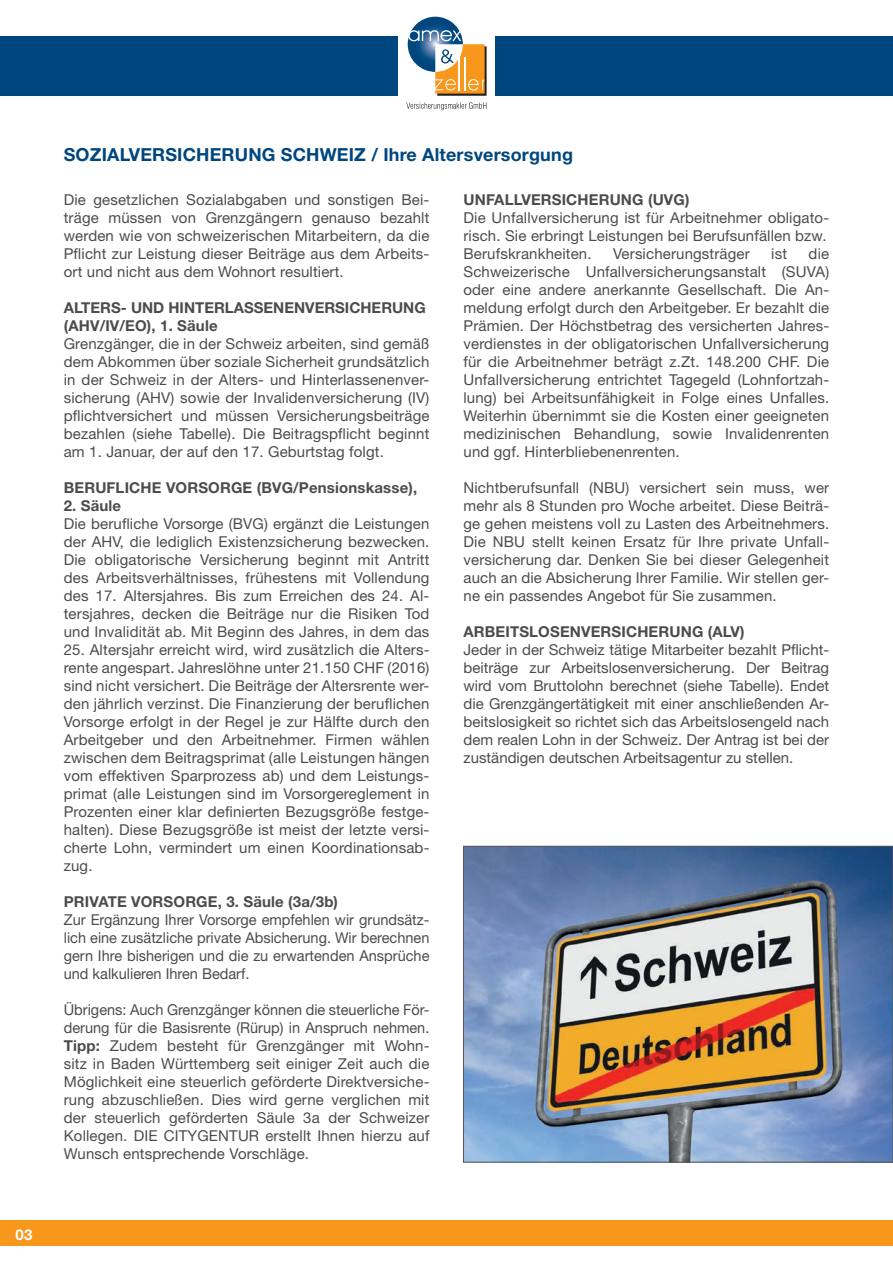
<style>
.page{position:relative;width:893px;height:1263px;background:#fff}
.page>*{position:absolute;margin:0;border:0;box-sizing:border-box;transform-origin:0 0}
.t1{font:700 18px "Helvetica Neue";letter-spacing:.01em;color:#00467e}
.t2{font:15px/18px "Helvetica Neue";letter-spacing:.01em;color:#4b4c4d;text-align:justify}
.t3{font:700 15px/18px "Helvetica Neue";letter-spacing:.01em;color:#4b4c4d}
.t4{font:700 15px "Helvetica Neue";color:#fff}
.s1{font-weight:700}
</style>
<div class="page">
<div style="left:0;top:1220px;width:893px;height:26px;background:#f7981d"></div>
<img style="left:465px;top:848px;width:426px;height:312px">
<div style="left:463px;top:846px;width:430px;height:316px;border:1px solid #57585a"></div>
<div style="left:0;top:36px;width:893px;height:60px;background:#00467e"></div>
<div style="left:398px;top:0;width:97px;height:98px;background:#fff"></div>
<img style="left:411px;top:17px;width:48px;height:13px">
<svg style="left:408px;top:30px;width:79px;height:66px"></svg>
<svg style="left:406px;top:102px;width:80px;height:8px"></svg>
<p class="t4" style="left:16px;top:1225px;width:18px">03</p>
<p class="t1" style="left:64px;top:144px;width:511px">SOZIALVERSICHERUNG SCHWEIZ / Ihre Altersversorgung</p>
<p class="t2" style="left:64px;top:191px;width:367px">Die gesetzlichen Sozialabgaben und sonstigen Bei&shy;träge müssen von Grenzgängern genauso bezahlt werden wie von schweizerischen Mitarbeitern, da die Pflicht zur Leistung dieser Beiträge aus dem Arbeits&shy;ort und nicht aus dem Wohnort resultiert.</p>
<p class="t3" style="left:64px;top:299px;width:363px">ALTERS- UND HINTERLASSENENVERSICHERUNG (AHV/IV/EO), 1. Säule</p>
<p class="t2" style="left:64px;top:335px;width:367px">Grenzgänger, die in der Schweiz arbeiten, sind gemäß dem Abkommen über soziale Sicherheit grundsätzlich in der Schweiz in der Alters- und Hinterlassenenver&shy;sicherung (AHV) sowie der Invalidenversicherung (IV) pflichtversichert und müssen Versicherungsbeiträge bezahlen (siehe Tabelle). Die Beitragspflicht beginnt am 1. Januar, der auf den 17. Geburtstag folgt.</p>
<p class="t3" style="left:64px;top:479px;width:355px">BERUFLICHE VORSORGE (BVG/Pensionskasse),</p>
<p class="t3" style="left:64px;top:497px;width:59px">2. Säule</p>
<p class="t2" style="left:64px;top:515px;width:367px">Die berufliche Vorsorge (BVG) ergänzt die Leistungen der AHV, die lediglich Existenzsicherung bezwecken.<br>Die obligatorische Versicherung beginnt mit Antritt des Arbeitsverhältnisses, frühestens mit Vollendung des 17. Altersjahres. Bis zum Erreichen des 24. Al&shy;tersjahres, decken die Beiträge nur die Risiken Tod und Invalidität ab. Mit Beginn des Jahres, in dem das</p>
<p class="t2" style="left:64px;top:641px;width:367px">25. Altersjahr erreicht wird, wird zusätzlich die Alters&shy;rente angespart. Jahreslöhne unter 21.150 CHF (2016) sind nicht versichert. Die Beiträge der Altersrente wer&shy;den jährlich verzinst. Die Finanzierung der beruflichen Vorsorge erfolgt in der Regel je zur Hälfte durch den Arbeitgeber und den Arbeitnehmer. Firmen wählen zwischen dem Beitragsprimat (alle Leistungen hängen vom effektiven Sparprozess ab) und dem Leistungs&shy;primat (alle Leistungen sind im Vorsorgereglement in Prozenten einer klar definierten Bezugsgröße festge&shy;halten). Diese Bezugsgröße ist meist der letzte versi&shy;cherte Lohn, vermindert um einen Koordinationsab&shy;zug.</p>
<p class="t3" style="left:64px;top:893px;width:276px">PRIVATE VORSORGE, 3. Säule (3a/3b)</p>
<p class="t2" style="left:64px;top:911px;width:367px">Zur Ergänzung Ihrer Vorsorge empfehlen wir grundsätz&shy;lich eine zusätzliche private Absicherung. Wir berechnen gern Ihre bisherigen und die zu erwartenden Ansprüche und kalkulieren Ihren Bedarf.</p>
<p class="t2" style="left:64px;top:1001px;width:367px">Übrigens: Auch Grenzgänger können die steuerliche För&shy;derung für die Basisrente (Rürup) in Anspruch nehmen.<br><span class="s1">Tipp:</span> Zudem besteht für Grenzgänger mit Wohn&shy;sitz in Baden Württemberg seit einiger Zeit auch die Möglichkeit eine steuerlich geförderte Direktversiche&shy;rung abzuschließen. Dies wird gerne verglichen mit der steuerlich geförderten Säule 3a der Schweizer Kollegen. DIE CITYGENTUR erstellt Ihnen hierzu auf Wunsch entsprechende Vorschläge.</p>
<p class="t3" style="left:463px;top:191px;width:227px">UNFALLVERSICHERUNG (UVG)</p>
<p class="t2" style="left:463px;top:209px;width:367px;text-align:left">Die Unfallversicherung ist für Arbeitnehmer obligato&shy;risch. Sie erbringt Leistungen bei Berufsunfällen bzw.<br>Berufskrankheiten.</p>
<p class="t2" style="left:463px;top:245px;width:367px;text-indent:345px">die Schweizerische Unfallversicherungsanstalt (SUVA) oder eine andere anerkannte Gesellschaft. Die An&shy;meldung erfolgt durch den Arbeitgeber. Er bezahlt die Prämien. Der Höchstbetrag des versicherten Jahres&shy;verdienstes in der obligatorischen Unfallversicherung für die Arbeitnehmer beträgt z.Zt. 148.200 CHF. Die Unfallversicherung entrichtet Tagegeld (Lohnfortzah&shy;lung) bei Arbeitsunfähigkeit in Folge eines Unfalles.<br>Weiterhin übernimmt sie die Kosten einer geeigneten medizinischen Behandlung, sowie Invalidenrenten und ggf. Hinterbliebenenrenten.</p>
<p class="t2" style="left:463px;top:479px;width:367px">Nichtberufsunfall (NBU) versichert sein muss, wer mehr als 8 Stunden pro Woche arbeitet. Diese Beiträ&shy;ge gehen meistens voll zu Lasten des Arbeitnehmers.<br>Die NBU stellt keinen Ersatz für Ihre private Unfall&shy;versicherung dar. Denken Sie bei dieser Gelegenheit auch an die Absicherung Ihrer Familie. Wir stellen ger&shy;ne ein passendes Angebot für Sie zusammen.</p>
<p class="t3" style="left:463px;top:623px;width:283px">ARBEITSLOSENVERSICHERUNG (ALV)</p>
<p class="t2" style="left:463px;top:641px;width:367px">Jeder in der Schweiz tätige Mitarbeiter bezahlt Pflicht&shy;beiträge zur Arbeitslosenversicherung. Der Beitrag wird vom Bruttolohn berechnet (siehe Tabelle). Endet die Grenzgängertätigkeit mit einer anschließenden Ar&shy;beitslosigkeit so richtet sich das Arbeitslosengeld nach dem realen Lohn in der Schweiz. Der Antrag ist bei der zuständigen deutschen Arbeitsagentur zu stellen.</p>
<p class="t2" style="left:613px;top:245px;width:138px">Versicherungsträger</p>
<p class="t2" style="left:771px;top:245px;width:17px">ist</p>
</div>
